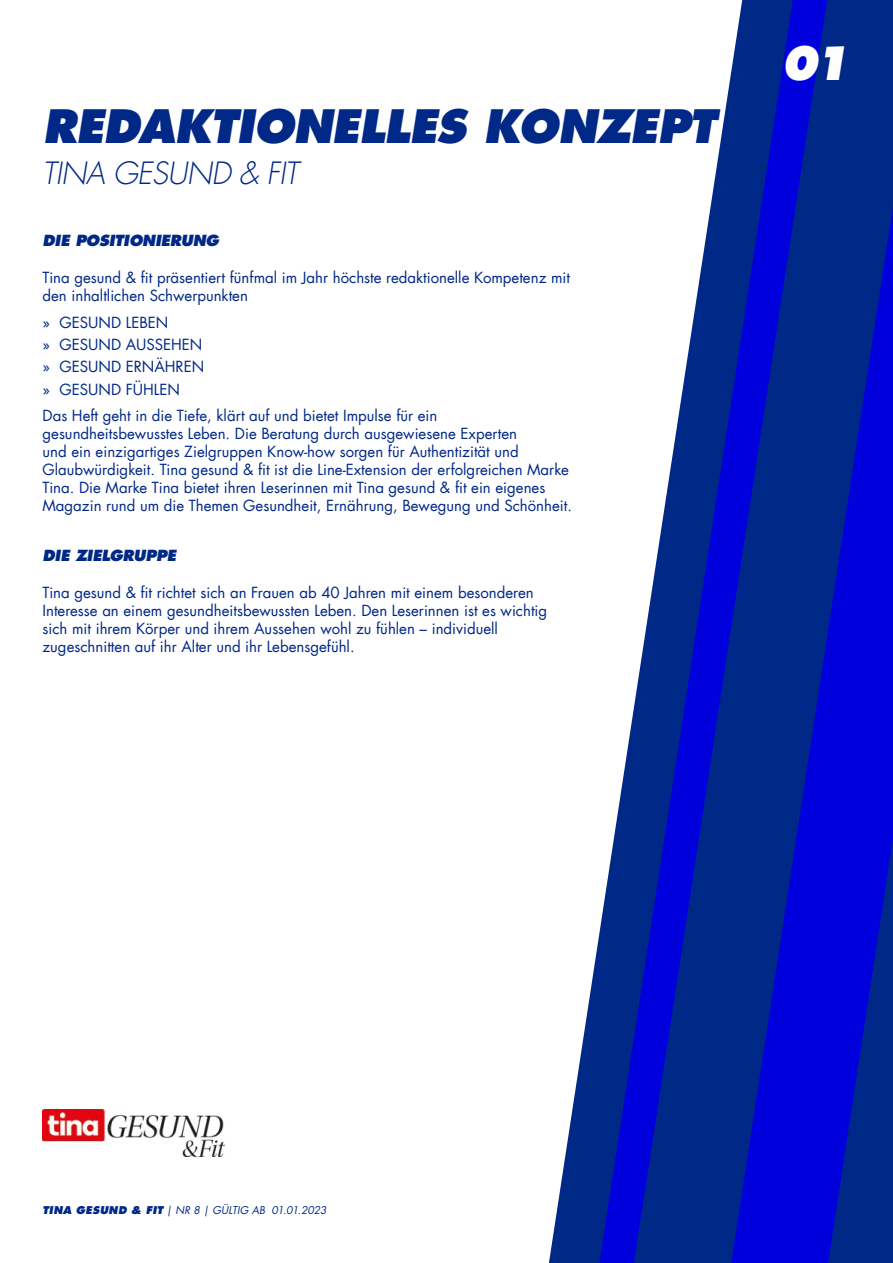
<style>
.page{position:relative;width:893px;height:1263px;background:#fff}
.page>*{position:absolute;margin:0;border:0;box-sizing:border-box;transform-origin:0 0}
.t1{font:italic 800 45px "Futura Com";letter-spacing:-.02em;color:#002887}
.t2{font:italic 800 45px "Futura Com";color:#fff}
.t3{font:italic 300 30px "Futura Com";letter-spacing:-.02em;color:#002887}
.t4{font:15px/18px "Futura Com";color:#002887}
.t5{font:italic 800 15px "Futura Com";letter-spacing:-.02em;color:#002887}
.t6{font:italic 10.5px "Futura Com";letter-spacing:.005em;color:#002887}
.s1{font-weight:800}
</style>
<div class="page">
<svg style="left:549px;top:0;width:344px;height:1263px"></svg>
<svg style="left:827px;top:206px;width:66px;height:1057px;background:#0010b9"></svg>
<svg style="left:599px;top:0;width:228px;height:1263px;fill:#002887"></svg>
<img style="left:43px;top:1110px;width:181px;height:47px">
<h1 class="t1" style="left:43px;top:96px;width:675px">REDAKTIONELLES KONZEPT</h1>
<h2 class="t3" style="left:43px;top:153px;width:257px">TINA GESUND &amp; FIT</h2>
<p class="t5" style="left:43px;top:230px;width:178px">DIE POSITIONIERUNG</p>
<p class="t4" style="left:43px;top:269px;width:529px">Tina gesund &amp; fit präsentiert fünfmal im Jahr höchste redaktionelle Kompetenz mit den inhaltlichen Schwerpunkten</p>
<p class="t4" style="left:43px;top:311px;width:163px;line-height:22.2px">» GESUND LEBEN<br>» GESUND AUSSEHEN » GESUND ERNÄHREN » GESUND FÜHLEN</p>
<p class="t4" style="left:43px;top:406px;width:531px">Das Heft geht in die Tiefe, klärt auf und bietet Impulse für ein gesundheitsbewusstes Leben. Die Beratung durch ausgewiesene Experten<br>und ein einzigartiges Zielgruppen Know-how sorgen für Authentizität und Glaubwürdigkeit. Tina gesund &amp; fit ist die Line-Extension der erfolgreichen Marke Tina. Die Marke Tina bietet ihren Leserinnen mit Tina gesund &amp; fit ein eigenes Magazin rund um die Themen Gesundheit, Ernährung, Bewegung und Schönheit.</p>
<p class="t5" style="left:43px;top:545px;width:135px">DIE ZIELGRUPPE</p>
<p class="t4" style="left:43px;top:583px;width:506px">Tina gesund &amp; fit richtet sich an Frauen ab 40 Jahren mit einem besonderen Interesse an einem gesundheitsbewussten Leben. Den Leserinnen ist es wichtig sich mit ihrem Körper und ihrem Aussehen wohl zu fühlen – individuell zugeschnitten auf ihr Alter und ihr Lebensgefühl.</p>
<h1 class="t2" style="left:781px;top:32px;width:71px">01</h1>
<p class="t6" style="left:43px;top:1203px;width:286px"><span class="s1">TINA GESUND &amp; FIT</span> | NR 8 | GÜLTIG AB 01.01.2023</p>
</div>
